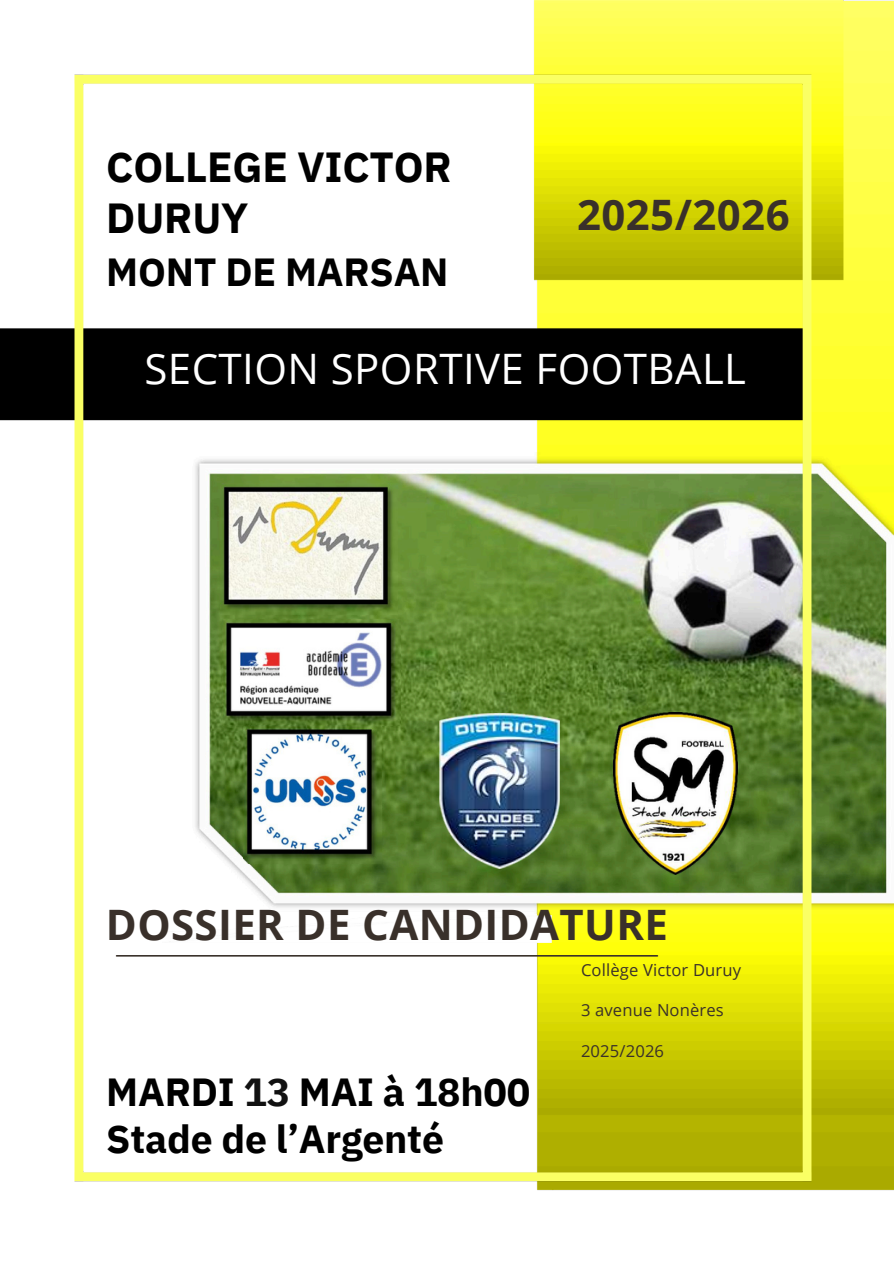
<style>
.page{position:relative;width:894px;height:1264px;background:#fff}
.page>*{position:absolute;margin:0;border:0;box-sizing:border-box;transform-origin:0 0}
.t1{font:700 42px "Open Sans";letter-spacing:.01em;color:#39302a}
.t2{font:42px "Open Sans";letter-spacing:.01em;color:#fff}
.t3{font:700 42px/50.7px "IBM Plex Sans";letter-spacing:-.005em;color:#000}
.t4{font:700 39.15px/47.2px "IBM Plex Sans";letter-spacing:-.005em;color:#000}
.t5{font:16.65px "Open Sans";letter-spacing:.01em;color:#39302a}
.s1{color:#111}
</style>
<div class="page">
<img style="left:0;top:0;width:893px;height:1191px">
<img style="left:818px;top:452px;width:75px;height:461px">
<img style="left:67px;top:67px;width:751px;height:1121px">
<p class="t3" style="left:106px;top:141px;width:347px">COLLEGE VICTOR<br>DURUY</p>
<p class="t4" style="left:106px;top:247px;width:343px">MONT DE MARSAN</p>
<h3 class="t1" style="left:577px;top:185px;width:214px">2025/2026</h3>
<h2 class="t2" style="left:144px;top:339px;width:603px">SECTION SPORTIVE FOOTBALL</h2>
<h1 class="t1" style="left:106px;top:895px;width:563px">DOSSIER DE CANDIDATURE</h1>
<p class="t4" style="left:106px;top:1067px;width:425px">MARDI <span class="s1">13</span> MAI à 18h00<br>Stade de l’Argenté</p>
<p class="t5" style="left:581px;top:957px;width:162px">Collège Victor Duruy</p>
<h1 class="t5" style="left:581px;top:998px;width:144px">3 avenue Nonères</h1>
<h1 class="t5" style="left:581px;top:1038px;width:85px">2025/2026</h1>
</div>
